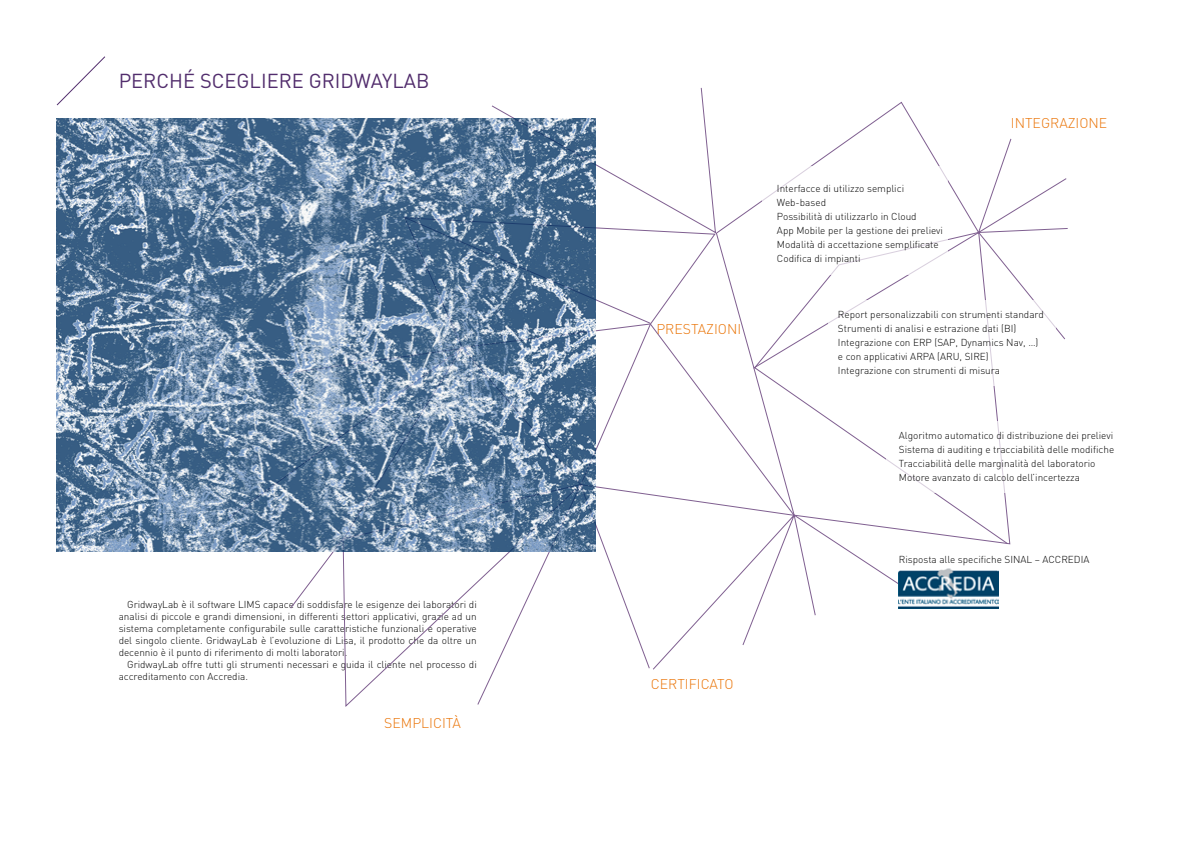
<style>
.page{position:relative;width:1191px;height:842px;background:#fff}
.page>*{position:absolute;margin:0;border:0;box-sizing:border-box;transform-origin:0 0}
.t1{font:20px "DIN";color:#522d6d}
.t2{font:300 14px "DIN";color:#ea7305}
.t3{font:300 10px/14px "DIN";color:#000}
</style>
<div class="page">
<svg style="left:56px;top:56px;width:49px;height:50px"></svg>
<svg style="left:716px;top:102px;width:292px;height:442px"></svg>
<svg style="left:715px;top:324px;width:79px;height:160px"></svg>
<svg style="left:595px;top:324px;width:120px;height:160px"></svg>
<svg style="left:402px;top:88px;width:314px;height:236px"></svg>
<svg style="left:978px;top:138px;width:90px;height:201px"></svg>
<svg style="left:582px;top:484px;width:326px;height:186px"></svg>
<svg style="left:290px;top:551px;width:292px;height:156px"></svg>
<img style="left:899px;top:568px;width:100px;height:40px">
<div style="left:828px;top:300px;width:227px;height:86px;background:#fff"></div>
<div style="left:762px;top:167px;width:186px;height:108px;background:#fff"></div>
<div style="left:886px;top:421px;width:248px;height:72px;background:#fff"></div>
<img style="left:57px;top:119px;width:538px;height:432px">
<h1 class="t1" style="left:119px;top:69px;width:312px">PERCHÉ SCEGLIERE GRIDWAYLAB</h1>
<p class="t3" style="left:119px;top:598px;width:359px;line-height:12px;text-align:justify;text-indent:8px">GridwayLab è il software LIMS capace di soddisfare le esigenze dei laboratori di analisi di piccole e grandi dimensioni, in differenti settori applicativi, grazie ad un sistema completamente configurabile sulle caratteristiche funzionali e operative del singolo cliente. GridwayLab è l’evoluzione di Lisa, il prodotto che da oltre un decennio è il punto di riferimento di molti laboratori.</p>
<p class="t3" style="left:119px;top:658px;width:359px;line-height:12px;text-indent:8px">GridwayLab offre tutti gli strumenti necessari e guida il cliente nel processo di accreditamento con Accredia.</p>
<h2 class="t2" style="left:384px;top:714px;width:78px">SEMPLICITÀ</h2>
<h2 class="t2" style="left:656px;top:321px;width:86px">PRESTAZIONI</h2>
<p class="t3" style="left:777px;top:182px;width:167px">Interfacce di utilizzo semplici<br>Web-based<br>Possibilità di utilizzarlo in Cloud<br>App Mobile per la gestione dei prelievi<br>Modalità di accettazione semplificate<br>Codifica di impianti</p>
<h2 class="t2" style="left:1011px;top:114px;width:98px">INTEGRAZIONE</h2>
<p class="t3" style="left:838px;top:307px;width:207px">Report personalizzabili con strumenti standard Strumenti di analisi e estrazione dati (BI)<br>Integrazione con ERP (SAP, Dynamics Nav, …) e con applicativi ARPA (ARU, SIRE)<br>Integrazione con strumenti di misura</p>
<p class="t3" style="left:899px;top:428px;width:217px">Algoritmo automatico di distribuzione dei prelievi Sistema di auditing e tracciabilità delle modifiche Tracciabilità delle marginalità del laboratorio Motore avanzato di calcolo dell’incertezza</p>
<p class="t3" style="left:899px;top:552px;width:192px">Risposta alle specifiche SINAL – ACCREDIA</p>
<h2 class="t2" style="left:651px;top:675px;width:84px">CERTIFICATO</h2>
</div>
